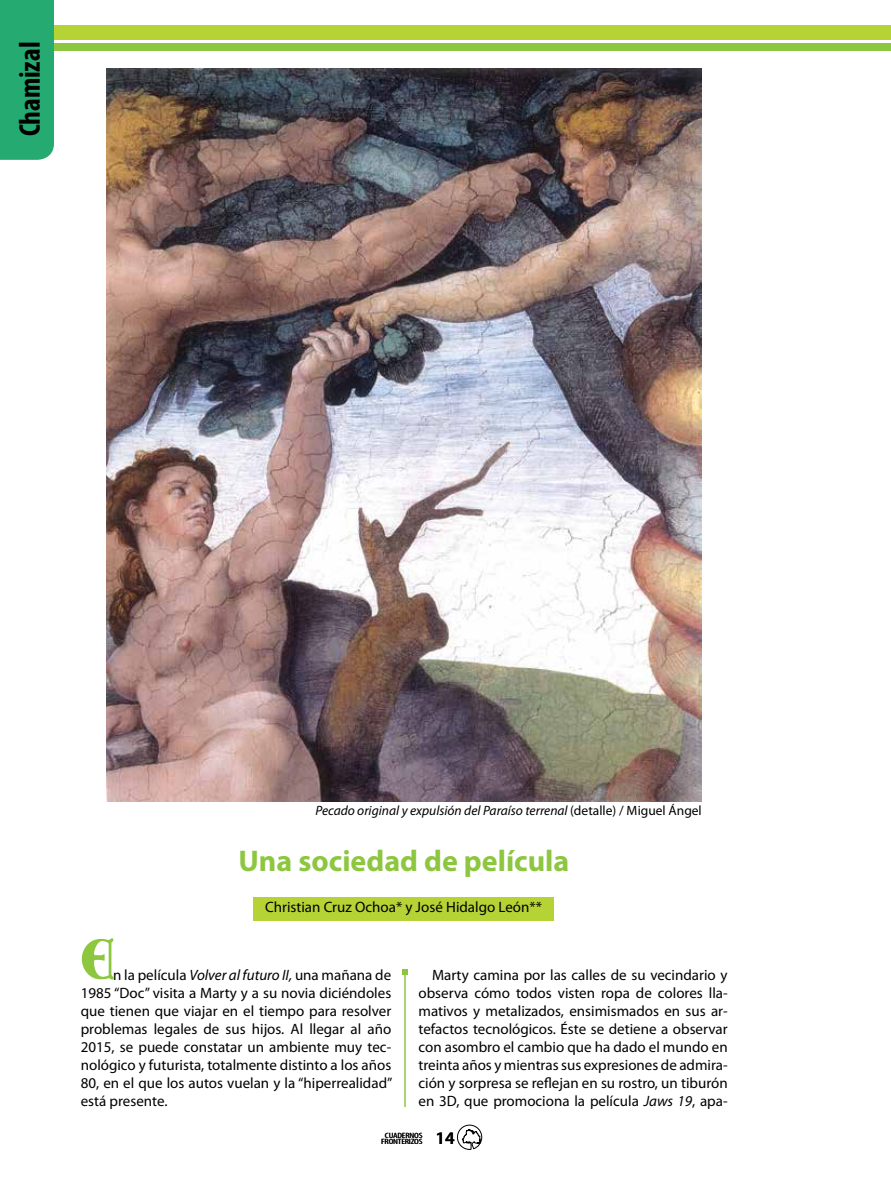
<style>
.page{position:relative;width:891px;height:1188px;background:#fff}
.page>*{position:absolute;margin:0;border:0;box-sizing:border-box;transform-origin:0 0}
.t1{font:52.5px "Deutsch Gothic";color:#8dc63f}
.t2{font:700 30px "Myriad Pro";color:#8dc63f}
.t3{font:700 condensed 30px "Myriad Pro";letter-spacing:-.005em;color:#000}
.t4{font:600 17.7px "Myriad Pro";color:#000}
.t5{font:15px/18px "Myriad Pro";color:#000;text-align:justify}
.t6{font:italic 13.5px "Myriad Pro";color:#000}
.t7{font:condensed 7.65px/6px "Myriad Pro";letter-spacing:-.02em;color:#000;text-align:center;scale:1.37 1}
.s1{font-style:normal}
.s2{font-style:italic}
</style>
<div class="page">
<div style="left:0;top:43px;width:891px;height:7px;background:#8dc63f"></div>
<div style="left:0;top:25px;width:891px;height:15px;background:#b5d334"></div>
<div style="left:254px;top:898px;width:300px;height:23px;background:#b5d334"></div>
<img style="left:107px;top:69px;width:595px;height:732px">
<div style="left:0;top:0;width:54px;height:160px;background:#25aa71"></div>
<hr style="left:404px;top:972px;width:2px;height:135px;background:#8dc63f">
<svg style="left:402px;top:969px;width:6px;height:6px"></svg>
<svg style="left:457px;top:1125px;width:25px;height:25px"></svg>
<h2 class="t3" style="left:11px;top:136px;width:96px;rotate:-90deg">Chamizal</h2>
<p class="t6" style="left:315px;top:802px;width:388px">Pecado original y expulsión del Paraíso terrenal <span class="s1">(detalle) / Miguel Ángel</span></p>
<h2 class="t2" style="left:239px;top:841px;width:332px">Una sociedad de película</h2>
<p class="t5" style="left:265px;top:898px;width:278px">Christian Cruz Ochoa* y José Hidalgo León**</p>
<h1 class="t1" style="left:81px;top:935px;width:35px">E</h1>
<p class="t5" style="left:81px;top:966px;width:313px;text-indent:32px">n la película <span class="s2">Volver al futuro II,</span> una mañana de 1985 “Doc” visita a Marty y a su novia diciéndoles que tienen que viajar en el tiempo para resolver problemas legales de sus hijos. Al llegar al año 2015, se puede constatar un ambiente muy tec&shy;nológico y futurista, totalmente distinto a los años 80, en el que los autos vuelan y la “hiperrealidad” está presente.</p>
<p class="t5" style="left:418px;top:965px;width:311px;text-indent:14px">Marty camina por las calles de su vecindario y observa cómo todos visten ropa de colores lla&shy;mativos y metalizados, ensimismados en sus ar&shy;tefactos tecnológicos. Éste se detiene a observar con asombro el cambio que ha dado el mundo en treinta años y mientras sus expresiones de admira&shy;ción y sorpresa se reflejan en su rostro, un tiburón en 3D, que promociona la película <span class="s2">Jaws 19</span>, apa-</p>
<p class="t7" style="left:381px;top:1132px;width:32px">CUADERNOS<br>FRONTERIZOS</p>
<p class="t4" style="left:435px;top:1127px;width:21px">14</p>
</div>
